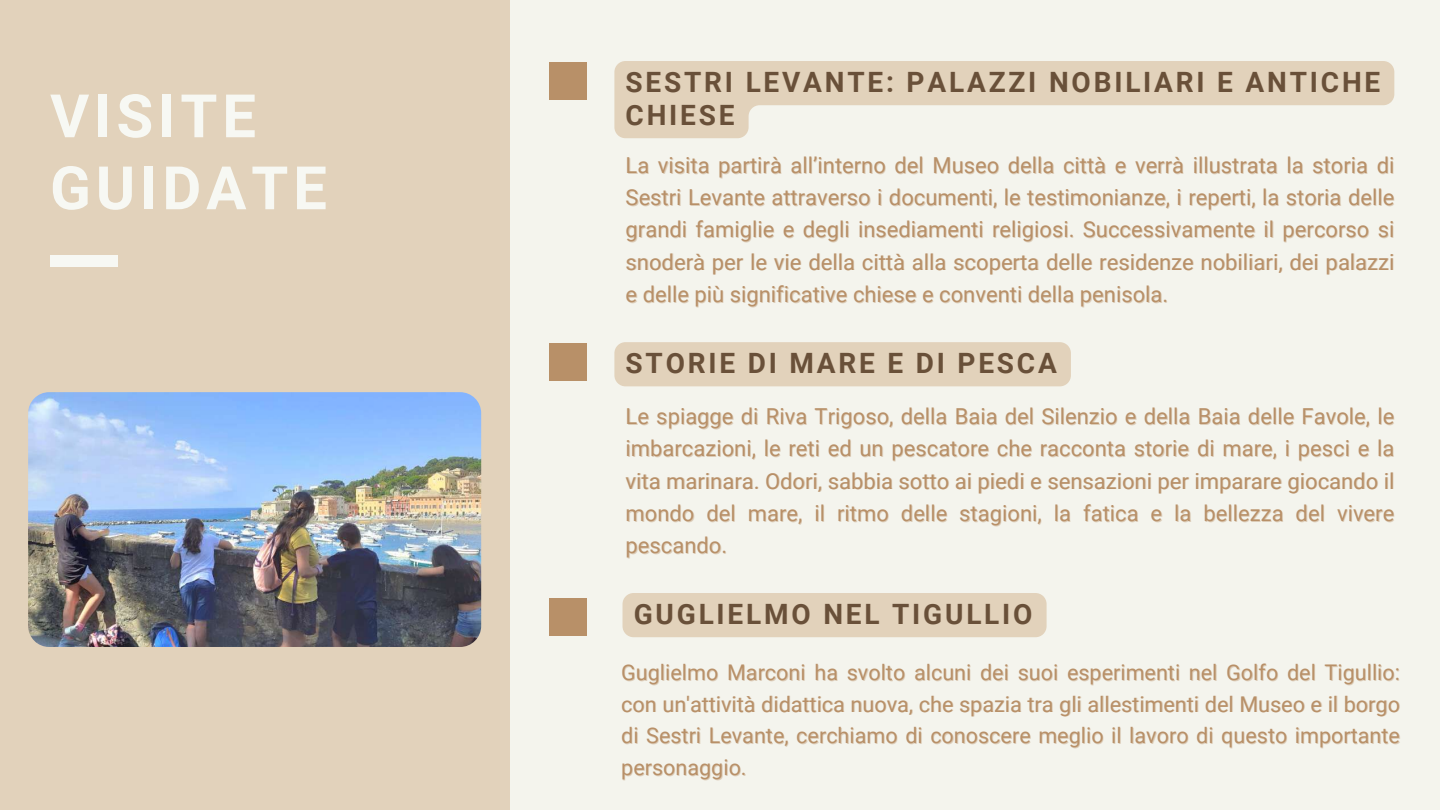
<style>
.page{position:relative;width:1440px;height:810px;background:#e2d2bb}
.page>*{position:absolute;margin:0;border:0;box-sizing:border-box;transform-origin:0 0}
.t1{font:700 60px/72px "Roboto";letter-spacing:.08em;color:#f7f8f3}
.t2{font:700 28px/33px "Roboto";letter-spacing:.1em;color:#695039}
.t3{font:22px/32.2px "Roboto";color:#b89068;text-align:justify}
.t4{font:21.6px/31.7px "Roboto";color:#b89068;text-align:justify}
</style>
<div class="page">
<div style="left:50px;top:255px;width:68px;height:12px;background:#f7f8f3"></div>
<div style="left:511px;top:0;width:929px;height:810px;background:#f7f8f3"></div>
<svg style="left:614px;top:61px;width:780px;height:77px;fill:#e2d2bb"></svg>
<div style="left:549px;top:62px;width:38px;height:38px;background:#b89068"></div>
<div style="left:549px;top:344px;width:38px;height:37px;background:#b89068"></div>
<img style="left:28px;top:392px;width:453px;height:255px;border-radius:21px">
<div style="left:614px;top:342px;width:457px;height:44px;background:#e2d2bb"></div>
<div style="left:549px;top:599px;width:38px;height:37px;background:#b89068"></div>
<div style="left:623px;top:593px;width:424px;height:44px;background:#e2d2bb"></div>
<h1 class="t1" style="left:50px;top:81px;width:278px">VISITE<br>GUIDATE</h1>
<p class="t2" style="left:626px;top:66px;width:756px">SESTRI LEVANTE: PALAZZI NOBILIARI E ANTICHE<br>CHIESE</p>
<p class="t3" style="left:626px;top:149px;width:770px">La visita partirà all’interno del Museo della città e verrà illustrata la storia di Sestri Levante attraverso i documenti, le testimonianze, i reperti, la storia delle grandi famiglie e degli insediamenti religiosi. Successivamente il percorso si snoderà per le vie della città alla scoperta delle residenze nobiliari, dei palazzi e delle più significative chiese e conventi della penisola.</p>
<p class="t2" style="left:626px;top:347px;width:433px">STORIE DI MARE E DI PESCA</p>
<p class="t3" style="left:626px;top:401px;width:770px">Le spiagge di Riva Trigoso, della Baia del Silenzio e della Baia delle Favole, le imbarcazioni, le reti ed un pescatore che racconta storie di mare, i pesci e la vita marinara. Odori, sabbia sotto ai piedi e sensazioni per imparare giocando il mondo del mare, il ritmo delle stagioni, la fatica e la bellezza del vivere pescando.</p>
<p class="t2" style="left:634px;top:598px;width:400px">GUGLIELMO NEL TIGULLIO</p>
<p class="t4" style="left:621px;top:657px;width:780px">Guglielmo Marconi ha svolto alcuni dei suoi esperimenti nel Golfo del Tigullio: con un'attività didattica nuova, che spazia tra gli allestimenti del Museo e il borgo di Sestri Levante, cerchiamo di conoscere meglio il lavoro di questo importante personaggio.</p>
</div>
